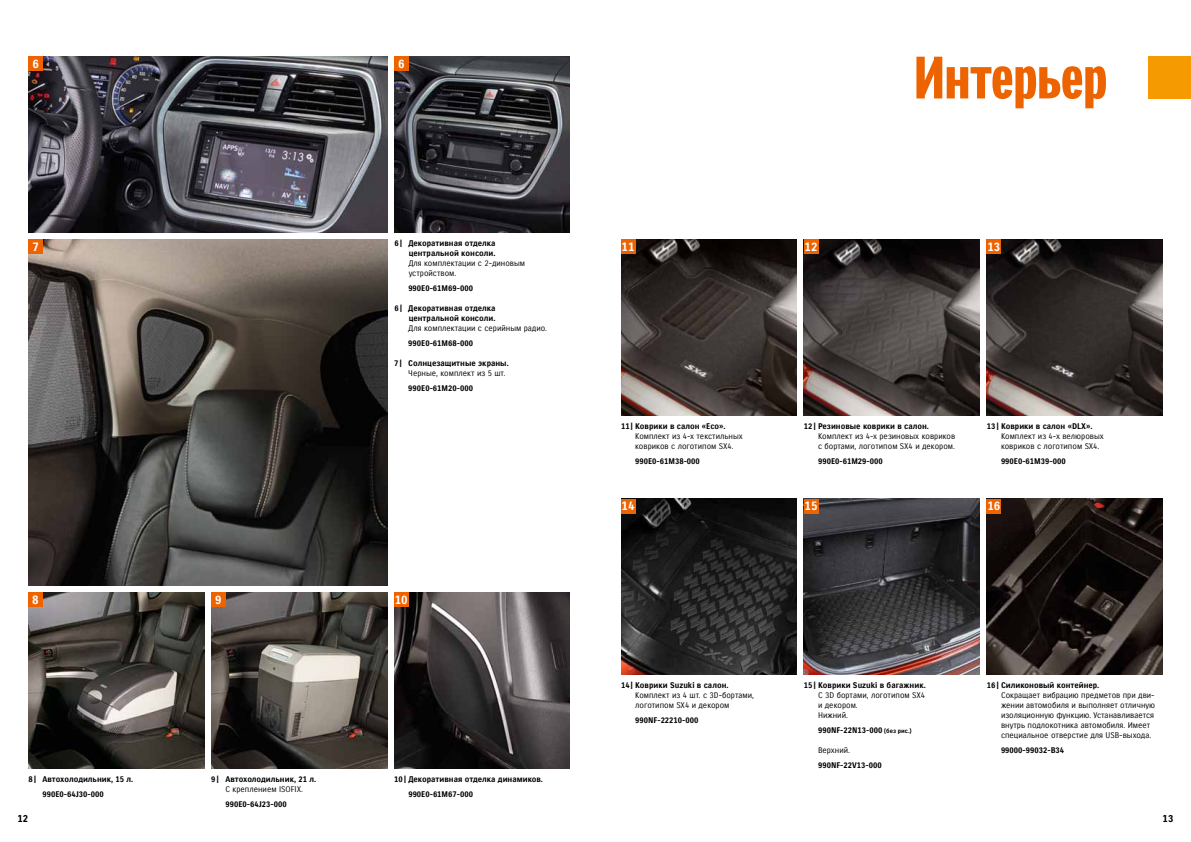
<style>
.page{position:relative;width:1191px;height:842px;background:#fff}
.page>*{position:absolute;margin:0;border:0;box-sizing:border-box;transform-origin:0 0}
.t1{font:58px "Suzuki PRO Headline";letter-spacing:-.005em;color:#ec6300}
.t2{font:12px "Suzuki PRO Bold";color:#fff}
.t3{font:10px "Suzuki PRO Bold";color:#000}
.t4{font:8px/10px "Suzuki PRO Bold";color:#000;text-align:right}
.t5{font:8px/10px "Suzuki PRO Regular";color:#000}
.s1{font-size:6px}
</style>
<div class="page">
<img style="left:621px;top:499px;width:176px;height:176px">
<img style="left:804px;top:499px;width:175px;height:176px">
<div style="left:1148px;top:57px;width:43px;height:42px;background:#f59a00"></div>
<img style="left:394px;top:57px;width:176px;height:176px">
<img style="left:28px;top:240px;width:359px;height:345px">
<img style="left:28px;top:57px;width:359px;height:175px">
<img style="left:394px;top:592px;width:176px;height:176px">
<img style="left:28px;top:592px;width:176px;height:176px">
<img style="left:211px;top:592px;width:176px;height:176px">
<div style="left:28px;top:592px;width:15px;height:15px;background:#ec6300"></div>
<div style="left:211px;top:592px;width:14px;height:15px;background:#ec6300"></div>
<div style="left:394px;top:592px;width:14px;height:15px;background:#ec6300"></div>
<div style="left:621px;top:499px;width:14px;height:14px;background:#ec6300"></div>
<div style="left:804px;top:499px;width:14px;height:14px;background:#ec6300"></div>
<img style="left:804px;top:240px;width:175px;height:175px">
<img style="left:621px;top:240px;width:176px;height:175px">
<img style="left:986px;top:240px;width:176px;height:175px">
<div style="left:28px;top:57px;width:15px;height:14px;background:#ec6300"></div>
<div style="left:28px;top:240px;width:15px;height:14px;background:#ec6300"></div>
<div style="left:394px;top:57px;width:15px;height:14px;background:#ec6300"></div>
<div style="left:621px;top:240px;width:14px;height:14px;background:#ec6300"></div>
<div style="left:804px;top:240px;width:14px;height:14px;background:#ec6300"></div>
<div style="left:986px;top:240px;width:15px;height:14px;background:#ec6300"></div>
<img style="left:986px;top:499px;width:176px;height:176px">
<div style="left:986px;top:499px;width:15px;height:14px;background:#ec6300"></div>
<h2 class="t2" style="left:32px;top:57px;width:8px">6</h2>
<h2 class="t2" style="left:32px;top:239px;width:8px">7</h2>
<h2 class="t2" style="left:398px;top:57px;width:8px">6</h2>
<p class="t4" style="left:394px;top:238px;width:102px">6 | Декоративная отделка центральной консоли.</p>
<p class="t5" style="left:408px;top:258px;width:118px">Для комплектации с 2-диновым устройством.</p>
<p class="t4" style="left:408px;top:283px;width:66px">990E0-61M69-000</p>
<p class="t4" style="left:394px;top:303px;width:102px">6 | Декоративная отделка центральной консоли.</p>
<p class="t5" style="left:408px;top:323px;width:140px">Для комплектации с серийным радио.</p>
<p class="t4" style="left:408px;top:338px;width:66px">990E0-61M68-000</p>
<p class="t4" style="left:394px;top:358px;width:116px">7 | Солнцезащитные экраны.</p>
<p class="t5" style="left:408px;top:368px;width:99px">Черные, комплект из 5 шт.</p>
<p class="t4" style="left:408px;top:383px;width:66px">990E0-61M20-000</p>
<h2 class="t2" style="left:32px;top:592px;width:8px">8</h2>
<h2 class="t2" style="left:215px;top:592px;width:8px">9</h2>
<h2 class="t2" style="left:395px;top:592px;width:14px">10</h2>
<p class="t4" style="left:43px;top:771px;width:92px;line-height:15px;text-align:left;text-indent:-14px">8 | Автохолодильник, 15 л.<br>990E0-64J30-000</p>
<p class="t4" style="left:211px;top:774px;width:107px">9 | Автохолодильник, 21 л.</p>
<p class="t5" style="left:225px;top:784px;width:79px">С креплением ISOFIX.</p>
<p class="t4" style="left:225px;top:799px;width:63px">990E0-64J23-000</p>
<p class="t3" style="left:18px;top:812px;width:12px">12</p>
<p class="t4" style="left:408px;top:771px;width:136px;line-height:15px;text-align:left;text-indent:-14px">10 | Декоративная отделка динамиков.<br>990E0-61M67-000</p>
<h1 class="t1" style="left:914px;top:43px;width:195px">Интерьер</h1>
<h2 class="t2" style="left:621px;top:239px;width:14px">11</h2>
<h2 class="t2" style="left:804px;top:239px;width:14px">12</h2>
<h2 class="t2" style="left:987px;top:239px;width:14px">13</h2>
<p class="t4" style="left:621px;top:421px;width:106px">11 | Коврики в салон «Eco».</p>
<p class="t5" style="left:635px;top:431px;width:109px">Комплект из 4-х текстильных ковриков с логотипом SX4.</p>
<p class="t4" style="left:635px;top:456px;width:66px">990E0-61M38-000</p>
<p class="t4" style="left:804px;top:421px;width:127px">12 | Резиновые коврики в салон.</p>
<p class="t5" style="left:818px;top:431px;width:139px">Комплект из 4-х резиновых ковриков с бортами, логотипом SX4 и декором.</p>
<p class="t4" style="left:818px;top:456px;width:66px">990E0-61M29-000</p>
<h2 class="t2" style="left:621px;top:499px;width:14px">14</h2>
<h2 class="t2" style="left:804px;top:499px;width:14px">15</h2>
<p class="t4" style="left:986px;top:421px;width:107px">13 | Коврики в салон «DLX».</p>
<p class="t5" style="left:1001px;top:431px;width:104px">Комплект из 4-х велюровых ковриков с логотипом SX4.</p>
<p class="t4" style="left:1001px;top:456px;width:66px">990E0-61M39-000</p>
<h2 class="t2" style="left:987px;top:499px;width:14px">16</h2>
<p class="t4" style="left:621px;top:680px;width:109px">14 | Коврики Suzuki в салон.</p>
<p class="t5" style="left:635px;top:690px;width:120px">Комплект из 4 шт. с 3D-бортами, логотипом SX4 и декором</p>
<p class="t4" style="left:635px;top:715px;width:65px">990NF-22210-000</p>
<p class="t4" style="left:804px;top:680px;width:123px">15 | Коврики Suzuki в багажник.</p>
<p class="t5" style="left:818px;top:690px;width:108px">С 3D бортами, логотипом SX4 и декором.<br>Нижний.</p>
<p class="t4" style="left:818px;top:725px;width:95px">990NF-22N13-000 <span class="s1">(без рис.)</span></p>
<p class="t5" style="left:818px;top:745px;width:33px">Верхний.</p>
<p class="t4" style="left:818px;top:760px;width:65px">990NF-22V13-000</p>
<p class="t4" style="left:986px;top:680px;width:114px">16 | Силиконовый контейнер.</p>
<p class="t5" style="left:1001px;top:690px;width:156px">Сокращает вибрацию предметов при дви&shy;жении автомобиля и выполняет отличную изоляционную функцию. Устанавливается внутрь подлокотника автомобиля. Имеет специальное отверстие для USВ-выхода.</p>
<p class="t4" style="left:1001px;top:745px;width:65px">99000-99032-B34</p>
<p class="t3" style="left:1162px;top:812px;width:12px">13</p>
</div>
